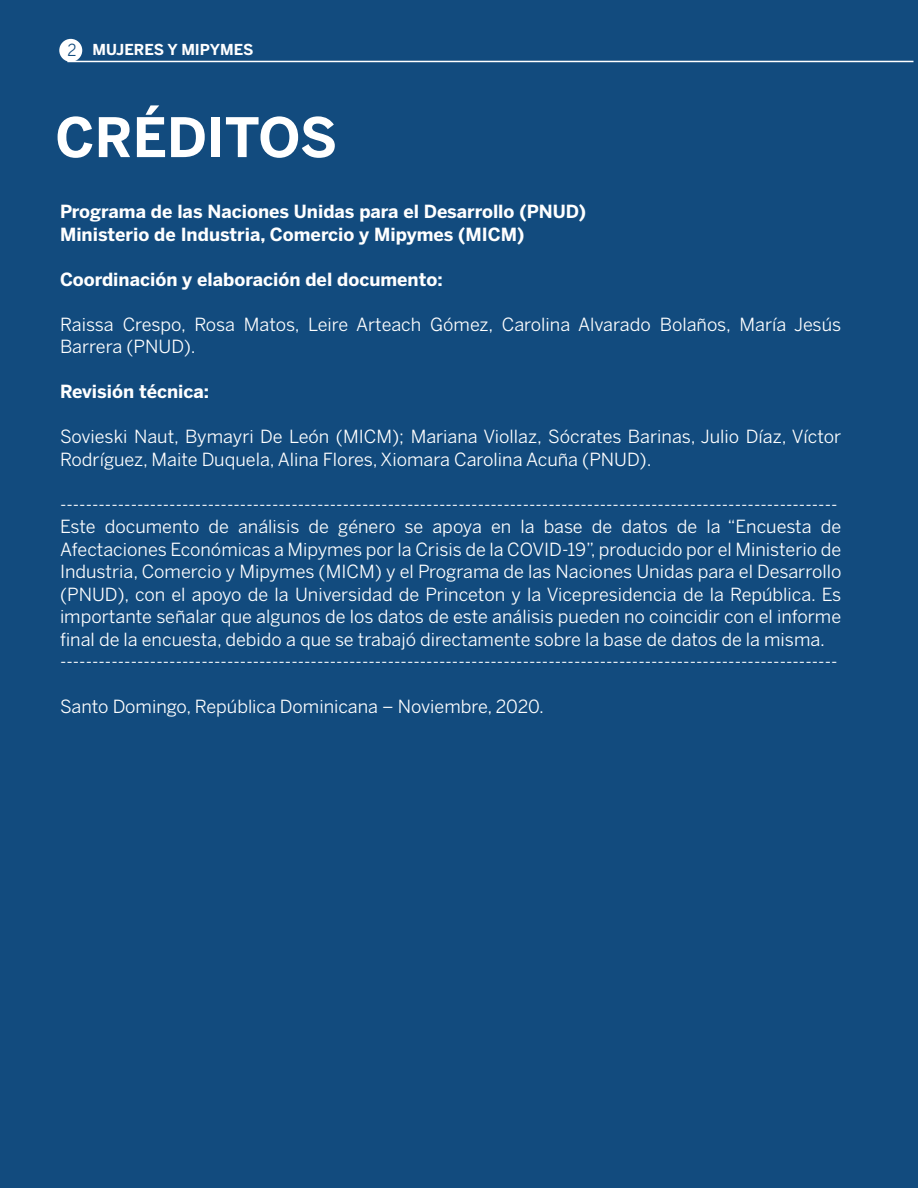
<style>
.page{position:relative;width:918px;height:1188px;background:#fff}
.page>*{position:absolute;margin:0;border:0;box-sizing:border-box;transform-origin:0 0}
.t1{font:700 54px "Benton Sans";color:#fff}
.t2{font:18px/22.5px "Benton Sans";color:#fff}
.t3{font:700 18px/22.5px "Benton Sans";color:#fff}
.t4{font:700 15px "Benton Sans";color:#fff}
.s1{font-weight:400;font-size:16.5px;color:#124b7e}
</style>
<div class="page">
<div style="left:1px;top:0;width:917px;height:1188px;background:#124b7e"></div>
<div style="left:59px;top:39px;width:23px;height:23px;background:#fff;border-radius:50%"></div>
<hr style="left:67px;top:61px;width:847px;height:1px;background:#fff">
<p class="t4" style="left:68px;top:40px;width:187px"><span class="s1">2</span> MUJERES Y MIPYMES</p>
<h1 class="t1" style="left:55px;top:105px;width:283px">CRÉDITOS</h1>
<p class="t3" style="left:60px;top:200px;width:528px">Programa de las Naciones Unidas para el Desarrollo (PNUD)<br>Ministerio de Industria, Comercio y Mipymes (MICM)</p>
<p class="t3" style="left:60px;top:268px;width:384px">Coordinación y elaboración del documento:</p>
<p class="t2" style="left:60px;top:313px;width:783px">Raissa Crespo, Rosa Matos, Leire Arteach Gómez, Carolina Alvarado Bolaños, María Jesús<br>Barrera (PNUD).</p>
<p class="t3" style="left:60px;top:380px;width:151px">Revisión técnica:</p>
<p class="t2" style="left:60px;top:425px;width:783px">Sovieski Naut, Bymayri De León (MICM); Mariana Viollaz, Sócrates Barinas, Julio Díaz, Víctor<br>Rodríguez, Maite Duquela, Alina Flores, Xiomara Carolina Acuña (PNUD).</p>
<p class="t2" style="left:60px;top:493px;width:783px">------------------------------------------------------------------------------------------------------------------------- Este documento de análisis de género se apoya en la base de datos de la “Encuesta de Afectaciones Económicas a Mipymes por la Crisis de la COVID-19”, producido por el Ministerio de Industria, Comercio y Mipymes (MICM) y el Programa de las Naciones Unidas para el Desarrollo (PNUD), con el apoyo de la Universidad de Princeton y la Vicepresidencia de la República. Es importante señalar que algunos de los datos de este análisis pueden no coincidir con el informe final de la encuesta, debido a que se trabajó directamente sobre la base de datos de la misma. -------------------------------------------------------------------------------------------------------------------------</p>
<p class="t2" style="left:60px;top:695px;width:486px">Santo Domingo, República Dominicana – Noviembre, 2020.</p>
</div>
